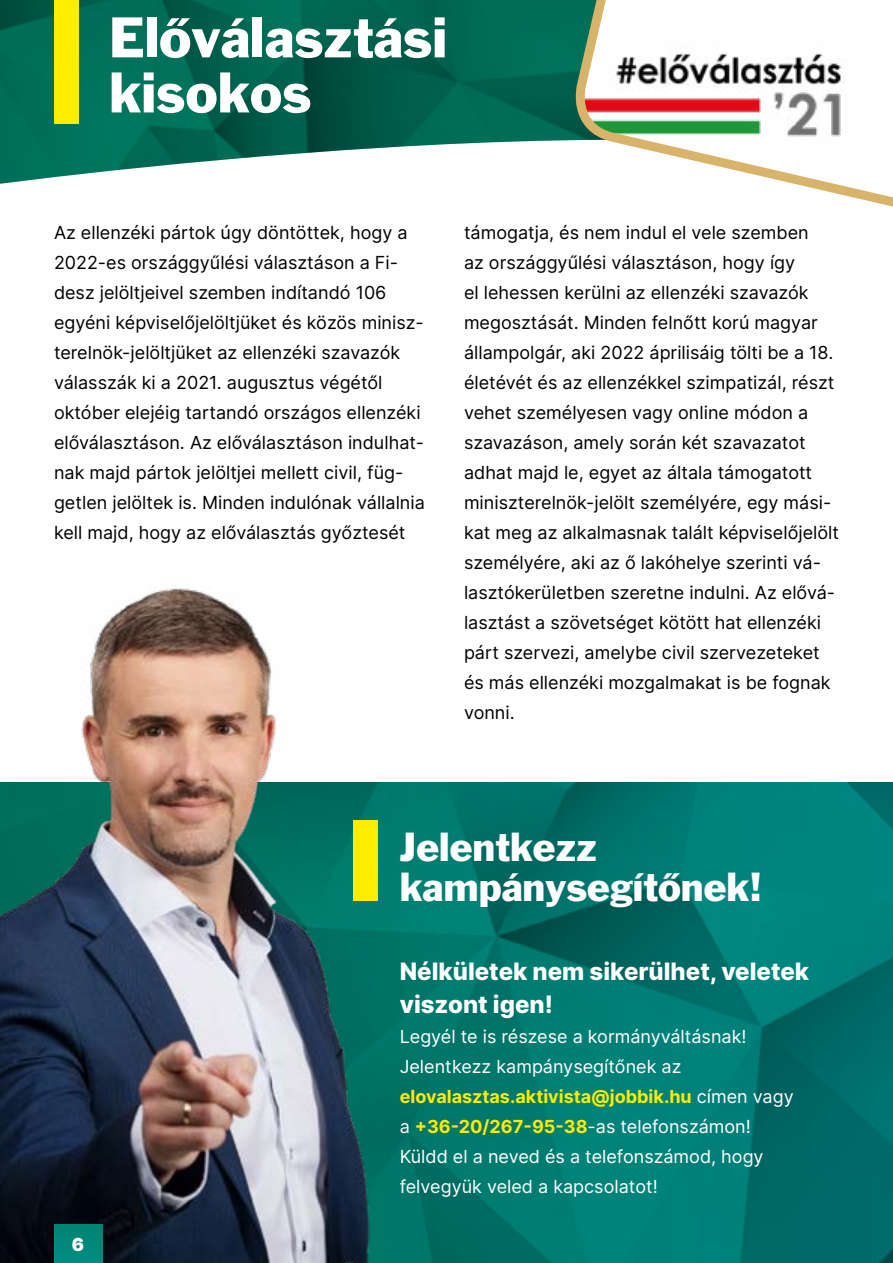
<style>
.page{position:relative;width:893px;height:1263px;background:#fff}
.page>*{position:absolute;margin:0;border:0;box-sizing:border-box;transform-origin:0 0}
.t1{font:52.8px/55.1px "Franklin Gothic Std No.2 Roman";color:#fff}
.t2{font:37.5px/40.5px "Franklin Gothic Std No.2 Roman";color:#fff}
.t3{font:800 24px/33px "Inter";color:#fff}
.t4{font:18px/30px "Inter";color:#000}
.t5{font:18px/30px "Inter";color:#fff}
.t6{font:900 18px "Inter";color:#fff}
.s1{font-weight:700;color:#ffed00}
</style>
<div class="page">
<img style="left:0;top:0;width:570px;height:184px">
<div style="left:54px;top:0;width:24px;height:123px;background:#ffed00"></div>
<img style="left:422px;top:782px;width:471px;height:481px">
<img style="left:0;top:587px;width:422px;height:676px">
<div style="left:353px;top:821px;width:24px;height:80px;background:#ffed00"></div>
<svg style="left:570px;top:0;width:323px;height:207px"></svg>
<div style="left:54px;top:1225px;width:48px;height:38px;background:#00887b"></div>
<h1 class="t1" style="left:109px;top:10px;width:339px">Előválasztási kisokos</h1>
<p class="t4" style="left:54px;top:217px;width:372px">Az ellenzéki pártok úgy döntöttek, hogy a 2022-es országgyűlési választáson a Fi&shy;desz jelöltjeivel szemben indítandó 106 egyéni képviselőjelöltjüket és közös minisz&shy;terelnök-jelöltjüket az ellenzéki szavazók válasszák ki a 2021. augusztus végétől október elejéig tartandó országos ellenzéki előválasztáson. Az előválasztáson indulhat&shy;nak majd pártok jelöltjei mellett civil, füg&shy;getlen jelöltek is. Minden indulónak vállalnia kell majd, hogy az előválasztás győztesét</p>
<p class="t4" style="left:464px;top:217px;width:376px">támogatja, és nem indul el vele szemben<br>az országgyűlési választáson, hogy így<br>el lehessen kerülni az ellenzéki szavazók megosztását. Minden felnőtt korú magyar állampolgár, aki 2022 áprilisáig tölti be a 18. életévét és az ellenzékkel szimpatizál, részt vehet személyesen vagy online módon a szavazáson, amely során két szavazatot adhat majd le, egyet az általa támogatott miniszterelnök-jelölt személyére, egy mási&shy;kat meg az alkalmasnak talált képviselőjelölt személyére, aki az ő lakóhelye szerinti vá&shy;lasztókerületben szeretne indulni. Az elővá&shy;lasztást a szövetséget kötött hat ellenzéki párt szervezi, amelybe civil szervezeteket és más ellenzéki mozgalmakat is be fognak vonni.</p>
<h2 class="t2" style="left:400px;top:826px;width:364px">Jelentkezz kampánysegítőnek!</h2>
<p class="t6" style="left:72px;top:1226px;width:14px">6</p>
<p class="t6" style="left:72px;top:1231px;width:14px">6</p>
<h3 class="t3" style="left:400px;top:954px;width:411px">Nélkületek nem sikerülhet, veletek viszont igen!</h3>
<p class="t5" style="left:400px;top:1020px;width:396px">Legyél te is részese a kormányváltásnak!<br>Jelentkezz kampánysegítőnek az <span class="s1">elovalasztas.aktivista@jobbik.hu</span> címen vagy a <span class="s1">+36-20/267-95-38</span>-as telefonszámon!<br>Küldd el a neved és a telefonszámod, hogy felvegyük veled a kapcsolatot!</p>
</div>
